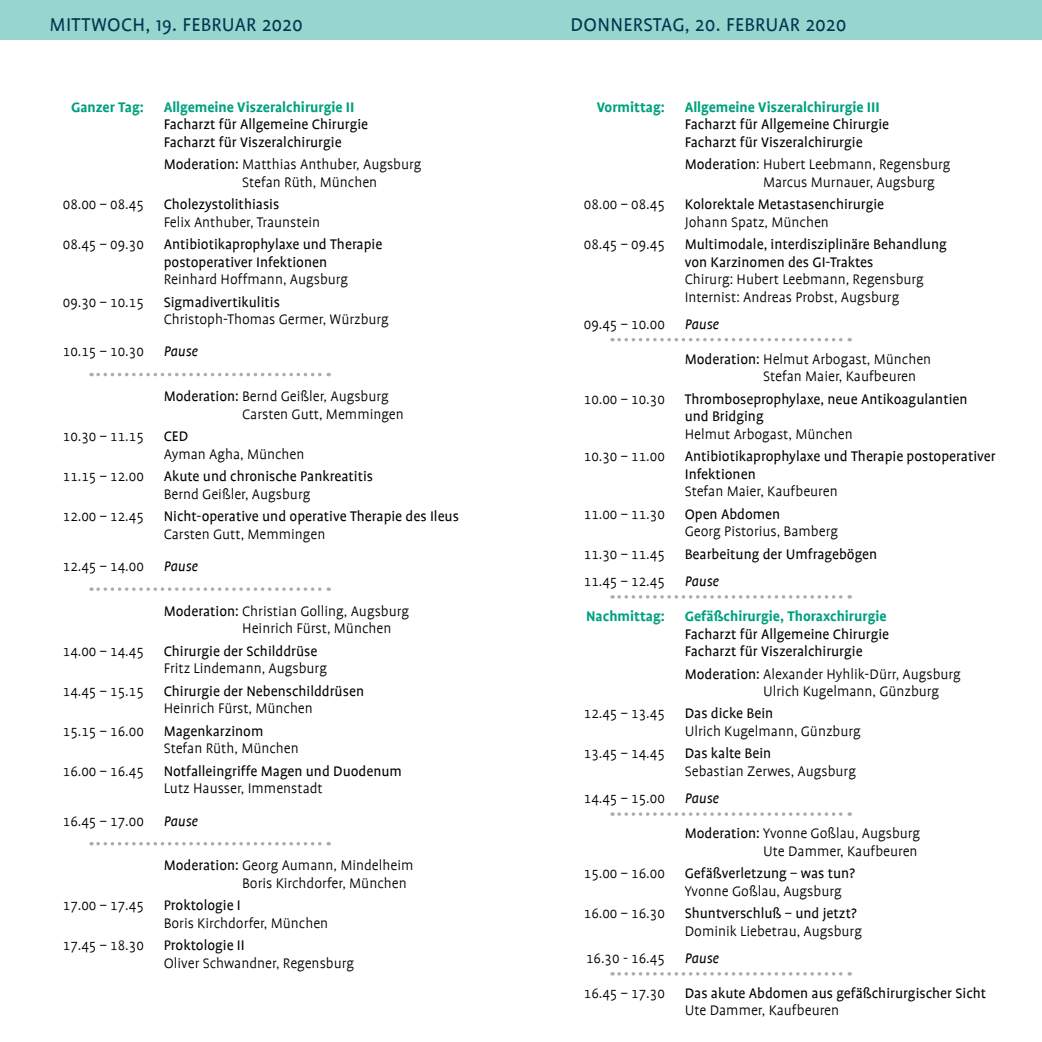
<style>
.page{position:relative;width:1042px;height:1042px;background:#fff}
.page>*{position:absolute;margin:0;border:0;box-sizing:border-box;transform-origin:0 0}
.t1{font:21px "Profile";letter-spacing:.015em;color:#003650}
.t2{font:300 15.75px/17.5px "Profile";color:#000}
.t3{font:15.75px/17.5px "Profile";color:#000}
.t4{font:300 15.75px "Profile SC";color:#000}
.t5{font:700 15.75px "Profile";color:#00a17f}
.t6{font:italic 15.75px "Profile";color:#000}
.s1{font-weight:400}
</style>
<div class="page">
<div style="left:0;top:0;width:1042px;height:40px;background:#96d6ce"></div>
<svg style="left:98px;top:373px;width:231px;height:3px"></svg>
<svg style="left:98px;top:587px;width:231px;height:4px"></svg>
<svg style="left:98px;top:842px;width:231px;height:3px"></svg>
<svg style="left:619px;top:338px;width:231px;height:3px"></svg>
<svg style="left:619px;top:595px;width:231px;height:3px"></svg>
<svg style="left:619px;top:812px;width:231px;height:4px"></svg>
<svg style="left:619px;top:972px;width:231px;height:3px"></svg>
<h1 class="t1" style="left:50px;top:14px;width:255px">MITTWOCH, 19. FEBRUAR 2020</h1>
<h1 class="t1" style="left:570px;top:14px;width:277px">DONNERSTAG, 20. FEBRUAR 2020</h1>
<p class="t5" style="left:71px;top:98px;width:74px">Ganzer Tag:</p>
<p class="t5" style="left:164px;top:98px;width:192px">Allgemeine Viszeralchirurgie II</p>
<p class="t3" style="left:164px;top:116px;width:206px">Facharzt für Allgemeine Chirurgie<br>Facharzt für Viszeralchirurgie</p>
<p class="t2" style="left:242px;top:156px;width:181px;text-indent:-78px"><span class="s1">Moderation:</span> Matthias Anthuber, Augsburg<br>Stefan Rüth, München</p>
<p class="t4" style="left:63px;top:196px;width:83px">08.00 – 08.45</p>
<p class="t3" style="left:164px;top:196px;width:117px">Cholezystolithiasis</p>
<p class="t2" style="left:164px;top:213px;width:158px">Felix Anthuber, Traunstein</p>
<p class="t4" style="left:63px;top:236px;width:83px">08.45 – 09.30</p>
<p class="t3" style="left:164px;top:236px;width:220px">Antibiotikaprophylaxe und Therapie postoperativer Infektionen</p>
<p class="t2" style="left:164px;top:271px;width:186px">Reinhard Hoffmann, Augsburg</p>
<p class="t4" style="left:63px;top:294px;width:83px">09.30 – 10.15</p>
<p class="t3" style="left:164px;top:293px;width:118px">Sigmadivertikulitis</p>
<p class="t2" style="left:164px;top:311px;width:227px">Christoph-Thomas Germer, Würzburg</p>
<p class="t4" style="left:63px;top:344px;width:83px">10.15 – 10.30</p>
<p class="t6" style="left:164px;top:343px;width:36px">Pause</p>
<p class="t2" style="left:242px;top:388px;width:163px;text-indent:-78px"><span class="s1">Moderation:</span> Bernd Geißler, Augsburg<br>Carsten Gutt, Memmingen</p>
<p class="t4" style="left:63px;top:428px;width:83px">10.30 – 11.15</p>
<p class="t3" style="left:164px;top:428px;width:26px">CED</p>
<p class="t2" style="left:164px;top:445px;width:142px">Ayman Agha, München</p>
<p class="t4" style="left:63px;top:468px;width:83px">11.15 – 12.00</p>
<p class="t3" style="left:164px;top:468px;width:211px">Akute und chronische Pankreatitis</p>
<p class="t2" style="left:164px;top:485px;width:148px">Bernd Geißler, Augsburg</p>
<p class="t4" style="left:63px;top:508px;width:83px">12.00 – 12.45</p>
<p class="t3" style="left:164px;top:508px;width:297px">Nicht-operative und operative Therapie des Ileus</p>
<p class="t2" style="left:164px;top:525px;width:163px">Carsten Gutt, Memmingen</p>
<p class="t4" style="left:63px;top:558px;width:83px">12.45 – 14.00</p>
<p class="t6" style="left:164px;top:558px;width:36px">Pause</p>
<p class="t2" style="left:242px;top:602px;width:168px;text-indent:-78px"><span class="s1">Moderation:</span> Christian Golling, Augsburg<br>Heinrich Fürst, München</p>
<p class="t4" style="left:63px;top:643px;width:83px">14.00 – 14.45</p>
<p class="t3" style="left:164px;top:642px;width:155px">Chirurgie der Schilddrüse</p>
<p class="t2" style="left:164px;top:660px;width:165px">Fritz Lindemann, Augsburg</p>
<p class="t4" style="left:63px;top:683px;width:83px">14.45 – 15.15</p>
<p class="t3" style="left:164px;top:682px;width:202px">Chirurgie der Nebenschilddrüsen</p>
<p class="t2" style="left:164px;top:700px;width:151px">Heinrich Fürst, München</p>
<p class="t4" style="left:63px;top:723px;width:83px">15.15 – 16.00</p>
<p class="t3" style="left:164px;top:722px;width:101px">Magenkarzinom</p>
<p class="t2" style="left:164px;top:740px;width:137px">Stefan Rüth, München</p>
<p class="t4" style="left:63px;top:763px;width:83px">16.00 – 16.45</p>
<p class="t3" style="left:164px;top:762px;width:240px">Notfalleingriffe Magen und Duodenum</p>
<p class="t2" style="left:164px;top:780px;width:161px">Lutz Hausser, Immenstadt</p>
<p class="t4" style="left:63px;top:813px;width:83px">16.45 – 17.00</p>
<p class="t6" style="left:164px;top:812px;width:36px">Pause</p>
<p class="t2" style="left:242px;top:857px;width:173px;text-indent:-78px"><span class="s1">Moderation:</span> Georg Aumann, Mindelheim<br>Boris Kirchdorfer, München</p>
<p class="t4" style="left:63px;top:897px;width:83px">17.00 – 17.45</p>
<p class="t3" style="left:164px;top:897px;width:79px">Proktologie I</p>
<p class="t2" style="left:164px;top:914px;width:166px">Boris Kirchdorfer, München</p>
<p class="t4" style="left:63px;top:937px;width:83px">17.45 – 18.30</p>
<p class="t3" style="left:164px;top:937px;width:83px">Proktologie II</p>
<p class="t2" style="left:164px;top:954px;width:192px">Oliver Schwandner, Regensburg</p>
<p class="t5" style="left:597px;top:98px;width:70px">Vormittag:</p>
<p class="t5" style="left:685px;top:98px;width:197px">Allgemeine Viszeralchirurgie III</p>
<p class="t3" style="left:685px;top:116px;width:206px">Facharzt für Allgemeine Chirurgie<br>Facharzt für Viszeralchirurgie</p>
<p class="t2" style="left:763px;top:156px;width:189px;text-indent:-78px"><span class="s1">Moderation</span>: Hubert Leebmann, Regensburg<br>Marcus Murnauer, Augsburg</p>
<p class="t4" style="left:584px;top:196px;width:83px">08.00 – 08.45</p>
<p class="t3" style="left:685px;top:196px;width:201px">Kolorektale Metastasenchirurgie</p>
<p class="t2" style="left:685px;top:213px;width:146px">Johann Spatz, München</p>
<p class="t4" style="left:584px;top:236px;width:83px">08.45 – 09.45</p>
<p class="t3" style="left:685px;top:236px;width:263px">Multimodale, interdisziplinäre Behandlung von Karzinomen des GI-Traktes</p>
<p class="t2" style="left:685px;top:271px;width:241px">Chirurg: Hubert Leebmann, Regensburg<br>Internist: Andreas Probst, Augsburg</p>
<p class="t4" style="left:584px;top:316px;width:83px">09.45 – 10.00</p>
<p class="t6" style="left:685px;top:316px;width:36px">Pause</p>
<p class="t2" style="left:763px;top:350px;width:170px;text-indent:-78px"><span class="s1">Moderation:</span> Helmut Arbogast, München<br>Stefan Maier, Kaufbeuren</p>
<p class="t4" style="left:584px;top:391px;width:83px">10.00 – 10.30</p>
<p class="t3" style="left:685px;top:390px;width:284px">Thromboseprophylaxe, neue Antikoagulantien und Bridging</p>
<p class="t2" style="left:685px;top:425px;width:170px">Helmut Arbogast, München</p>
<p class="t4" style="left:584px;top:448px;width:83px">10.30 – 11.00</p>
<p class="t3" style="left:685px;top:448px;width:312px">Antibiotikaprophylaxe und Therapie postoperativer<br>Infektionen</p>
<p class="t2" style="left:685px;top:483px;width:155px">Stefan Maier, Kaufbeuren</p>
<p class="t4" style="left:584px;top:506px;width:83px">11.00 – 11.30</p>
<p class="t3" style="left:685px;top:505px;width:97px">Open Abdomen</p>
<p class="t2" style="left:685px;top:523px;width:155px">Georg Pistorius, Bamberg</p>
<p class="t4" style="left:584px;top:546px;width:83px">11.30 – 11.45</p>
<p class="t3" style="left:685px;top:545px;width:194px">Bearbeitung der Umfragebögen</p>
<p class="t4" style="left:584px;top:573px;width:83px">11.45 – 12.45</p>
<p class="t6" style="left:685px;top:573px;width:36px">Pause</p>
<p class="t5" style="left:586px;top:608px;width:80px">Nachmittag:</p>
<p class="t5" style="left:685px;top:608px;width:203px">Gefäßchirurgie, Thoraxchirurgie</p>
<p class="t3" style="left:685px;top:625px;width:206px">Facharzt für Allgemeine Chirurgie<br>Facharzt für Viszeralchirurgie</p>
<p class="t2" style="left:763px;top:665px;width:199px;text-indent:-78px"><span class="s1">Moderation:</span> Alexander Hyhlik-Dürr, Augsburg<br>Ulrich Kugelmann, Günzburg</p>
<p class="t4" style="left:584px;top:705px;width:83px">12.45 – 13.45</p>
<p class="t3" style="left:685px;top:705px;width:90px">Das dicke Bein</p>
<p class="t2" style="left:685px;top:722px;width:178px">Ulrich Kugelmann, Günzburg</p>
<p class="t4" style="left:584px;top:745px;width:83px">13.45 – 14.45</p>
<p class="t3" style="left:685px;top:745px;width:88px">Das kalte Bein</p>
<p class="t2" style="left:685px;top:762px;width:173px">Sebastian Zerwes, Augsburg</p>
<p class="t4" style="left:584px;top:790px;width:83px">14.45 – 15.00</p>
<p class="t6" style="left:685px;top:790px;width:36px">Pause</p>
<p class="t2" style="left:685px;top:825px;width:237px;text-align:right"><span class="s1">Moderation:</span> Yvonne Goßlau, Augsburg<br>Ute Dammer, Kaufbeuren</p>
<p class="t4" style="left:584px;top:865px;width:83px">15.00 – 16.00</p>
<p class="t3" style="left:685px;top:865px;width:172px">Gefäßverletzung – was tun?</p>
<p class="t2" style="left:685px;top:882px;width:159px">Yvonne Goßlau, Augsburg</p>
<p class="t4" style="left:584px;top:905px;width:83px">16.00 – 16.30</p>
<p class="t3" style="left:685px;top:905px;width:173px">Shuntverschluß – und jetzt?</p>
<p class="t2" style="left:685px;top:922px;width:179px">Dominik Liebetrau, Augsburg</p>
<p class="t4" style="left:586px;top:950px;width:80px">16.30 - 16.45</p>
<p class="t6" style="left:685px;top:950px;width:36px">Pause</p>
<p class="t4" style="left:584px;top:985px;width:83px">16.45 – 17.30</p>
<p class="t3" style="left:685px;top:984px;width:303px">Das akute Abdomen aus gefäßchirurgischer Sicht</p>
<p class="t2" style="left:685px;top:1002px;width:156px">Ute Dammer, Kaufbeuren</p>
</div>
